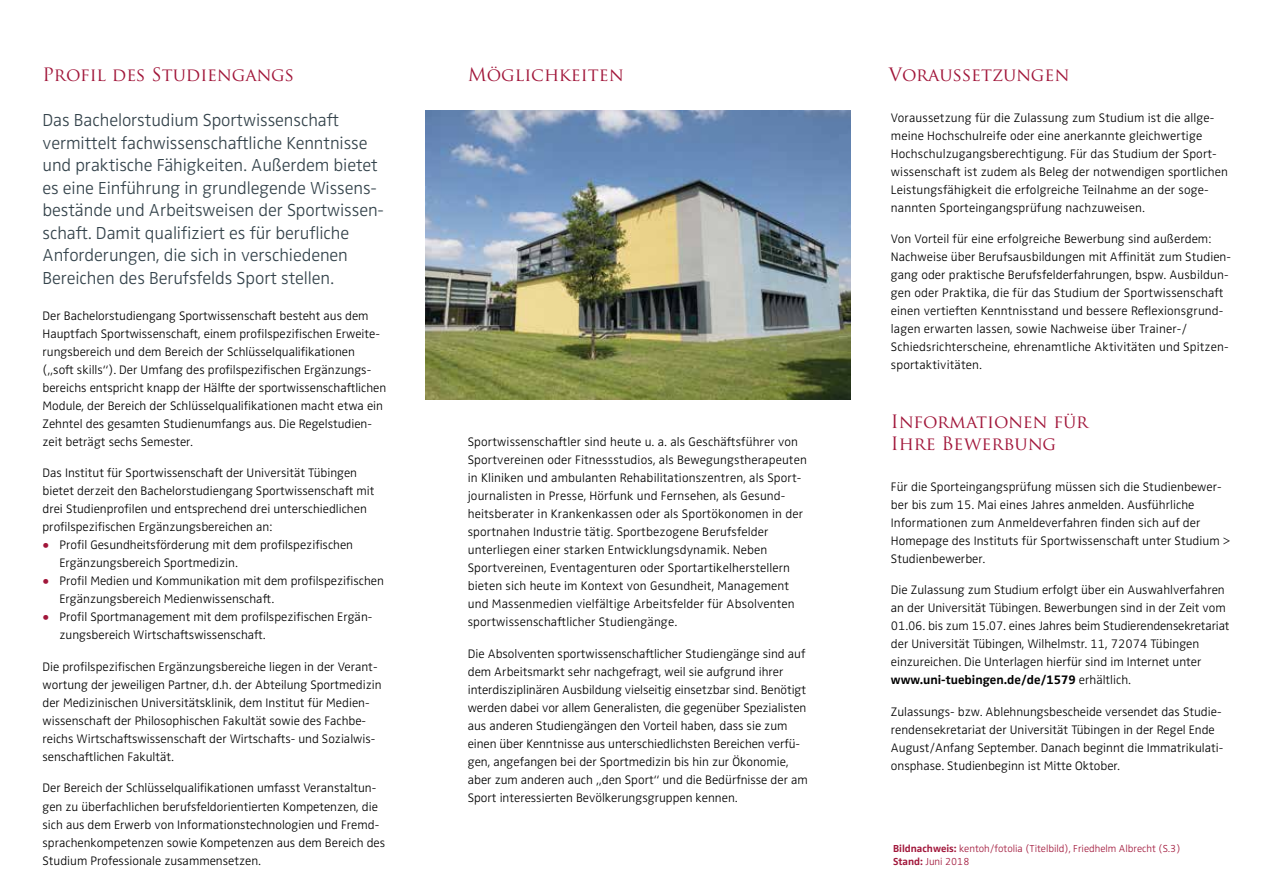
<style>
.page{position:relative;width:1263px;height:893px;background:#fff}
.page>*{position:absolute;margin:0;border:0;box-sizing:border-box;transform-origin:0 0}
.t1{font:300 18px/22.5px "Zwo OT";letter-spacing:-.005em;color:#34434b}
.t2{font:18px/22.5px "Trajan Pro";color:#a1163a}
.t3{font:300 12.75px/18px "Zwo OT";color:#000}
.t4{font:300 10.5px/13.5px "Zwo OT";color:#a1163a}
.s1{font-weight:400;font-size:16.5px;color:#a1163a}
.s2{font-weight:700}
</style>
<div class="page">
<img style="left:425px;top:111px;width:425px;height:289px">
<h1 class="t2" style="left:43px;top:63px;width:253px">Profil des Studiengangs</h1>
<p class="t1" style="left:43px;top:110px;width:341px">Das Bachelorstudium Sportwissenschaft vermittelt fachwissenschaftliche Kenntnisse und praktische Fähigkeiten. Außerdem bietet es eine Einführung in grundlegende Wissens&shy;bestände und Arbeitsweisen der Sportwissen&shy;schaft. Damit qualifiziert es für berufliche Anforderungen, die sich in verschiedenen Bereichen des Berufsfelds Sport stellen.</p>
<p class="t3" style="left:43px;top:307px;width:345px">Der Bachelorstudiengang Sportwissenschaft besteht aus dem Hauptfach Sportwissenschaft, einem profilspezifischen Erweite&shy;rungsbereich und dem Bereich der Schlüsselqualifikationen („soft skills“). Der Umfang des profilspezifischen Ergänzungs&shy;bereichs entspricht knapp der Hälfte der sportwissenschaftlichen Module, der Bereich der Schlüsselqualifikationen macht etwa ein Zehntel des gesamten Studienumfangs aus. Die Regelstudien&shy;zeit beträgt sechs Semester.</p>
<p class="t3" style="left:43px;top:464px;width:333px">Das Institut für Sportwissenschaft der Universität Tübingen bietet derzeit den Bachelorstudiengang Sportwissenschaft mit drei Studienprofilen und entsprechend drei unterschiedlichen profilspezifischen Ergänzungsbereichen an:</p>
<p class="t3" style="left:60px;top:536px;width:295px;text-indent:-17px"><span class="s1">•</span> Profil Gesundheitsförderung mit dem profilspezifischen<br>Ergänzungsbereich Sportmedizin.</p>
<p class="t3" style="left:60px;top:572px;width:326px;text-indent:-17px"><span class="s1">•</span> Profil Medien und Kommunikation mit dem profilspezifischen<br>Ergänzungsbereich Medienwissenschaft.</p>
<p class="t3" style="left:60px;top:608px;width:314px;text-indent:-17px"><span class="s1">•</span> Profil Sportmanagement mit dem profilspezifischen Ergän&shy;zungsbereich Wirtschaftswissenschaft.</p>
<p class="t3" style="left:43px;top:658px;width:341px">Die profilspezifischen Ergänzungsbereiche liegen in der Verant&shy;wortung der jeweiligen Partner, d.h. der Abteilung Sportmedizin der Medizinischen Universitätsklinik, dem Institut für Medien&shy;wissenschaft der Philosophischen Fakultät sowie des Fachbe&shy;reichs Wirtschaftswissenschaft der Wirtschafts- und Sozialwis&shy;senschaftlichen Fakultät.</p>
<p class="t3" style="left:43px;top:779px;width:344px">Der Bereich der Schlüsselqualifikationen umfasst Veranstaltun&shy;gen zu überfachlichen berufsfeldorientierten Kompetenzen, die sich aus dem Erwerb von Informationstechnologien und Fremd&shy;sprachenkompetenzen sowie Kompetenzen aus dem Bereich des Studium Professionale zusammensetzen.</p>
<h1 class="t2" style="left:468px;top:63px;width:157px">Möglichkeiten</h1>
<h1 class="t2" style="left:889px;top:63px;width:182px">Voraussetzungen</h1>
<p class="t3" style="left:891px;top:109px;width:339px">Voraussetzung für die Zulassung zum Studium ist die allge&shy;meine Hochschulreife oder eine anerkannte gleichwertige Hochschulzugangsberechtigung. Für das Studium der Sport&shy;wissenschaft ist zudem als Beleg der notwendigen sportlichen Leistungsfähigkeit die erfolgreiche Teilnahme an der soge&shy;nannten Sporteingangsprüfung nachzuweisen.</p>
<p class="t3" style="left:891px;top:230px;width:340px">Von Vorteil für eine erfolgreiche Bewerbung sind außerdem:<br>Nachweise über Berufsausbildungen mit Affinität zum Studien&shy;gang oder praktische Berufsfelderfahrungen, bspw. Ausbildun&shy;gen oder Praktika, die für das Studium der Sportwissenschaft einen vertieften Kenntnisstand und bessere Reflexionsgrund&shy;lagen erwarten lassen, sowie Nachweise über Trainer-/ Schiedsrichterscheine, ehrenamtliche Aktivitäten und Spitzen&shy;sportaktivitäten.</p>
<p class="t3" style="left:468px;top:433px;width:341px">Sportwissenschaftler sind heute u. a. als Geschäftsführer von Sportvereinen oder Fitnessstudios, als Bewegungstherapeuten in Kliniken und ambulanten Rehabilitationszentren, als Sport&shy;journalisten in Presse, Hörfunk und Fernsehen, als Gesund&shy;heitsberater in Krankenkassen oder als Sportökonomen in der sportnahen Industrie tätig. Sportbezogene Berufsfelder unterliegen einer starken Entwicklungsdynamik. Neben Sportvereinen, Eventagenturen oder Sportartikelherstellern bieten sich heute im Kontext von Gesundheit, Management und Massenmedien vielfältige Arbeitsfelder für Absolventen sportwissenschaftlicher Studiengänge.</p>
<p class="t3" style="left:468px;top:645px;width:342px">Die Absolventen sportwissenschaftlicher Studiengänge sind auf dem Arbeitsmarkt sehr nachgefragt, weil sie aufgrund ihrer interdisziplinären Ausbildung vielseitig einsetzbar sind. Benötigt werden dabei vor allem Generalisten, die gegenüber Spezialisten aus anderen Studiengängen den Vorteil haben, dass sie zum einen über Kenntnisse aus unterschiedlichsten Bereichen verfü&shy;gen, angefangen bei der Sportmedizin bis hin zur Ökonomie, aber zum anderen auch „den Sport“ und die Bedürfnisse der am Sport interessierten Bevölkerungsgruppen kennen.</p>
<h1 class="t2" style="left:891px;top:410px;width:199px">Informationen für<br>Ihre Bewerbung</h1>
<p class="t3" style="left:891px;top:478px;width:341px">Für die Sporteingangsprüfung müssen sich die Studienbewer&shy;ber bis zum 15. Mai eines Jahres anmelden. Ausführliche Informationen zum Anmeldeverfahren finden sich auf der Homepage des Instituts für Sportwissenschaft unter Studium &gt; Studienbewerber.</p>
<p class="t3" style="left:891px;top:581px;width:340px">Die Zulassung zum Studium erfolgt über ein Auswahlverfahren an der Universität Tübingen. Bewerbungen sind in der Zeit vom 01.06. bis zum 15.07. eines Jahres beim Studierendensekretariat der Universität Tübingen, Wilhelmstr. 11, 72074 Tübingen einzureichen. Die Unterlagen hierfür sind im Internet unter <span class="s2">www.uni-tuebingen.de/de/1579</span> erhältlich.</p>
<p class="t3" style="left:891px;top:703px;width:334px">Zulassungs- bzw. Ablehnungsbescheide versendet das Studie&shy;rendensekretariat der Universität Tübingen in der Regel Ende August/Anfang September. Danach beginnt die Immatrikulati&shy;onsphase. Studienbeginn ist Mitte Oktober.</p>
<p class="t4" style="left:893px;top:842px;width:289px"><span class="s2">Bildnachweis:</span> kentoh/fotolia (Titelbild), Friedhelm Albrecht (S.3)<br><span class="s2">Stand:</span> Juni 2018</p>
</div>
